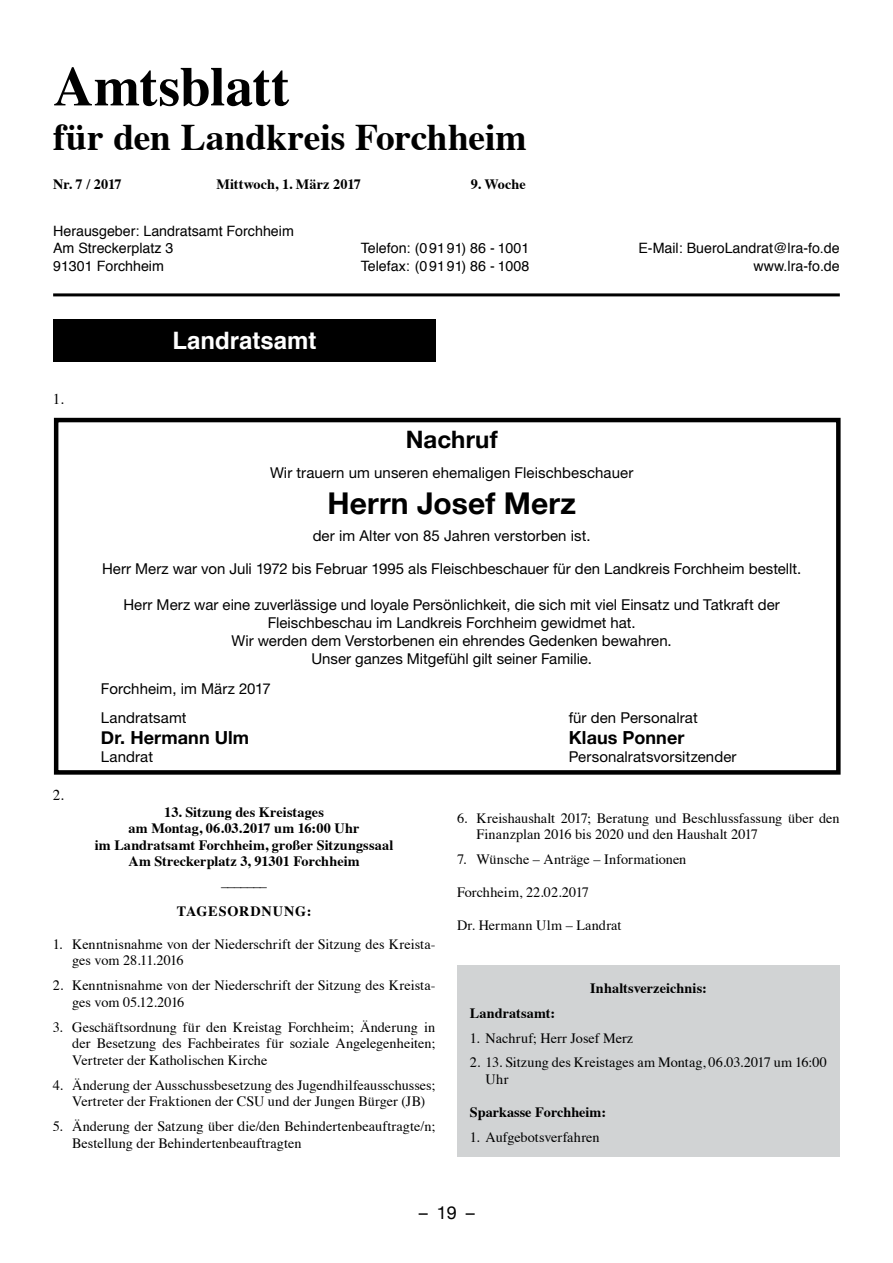
<style>
.page{position:relative;width:893px;height:1263px;background:#fff}
.page>*{position:absolute;margin:0;border:0;box-sizing:border-box;transform-origin:0 0}
.t1{font:700 55.5px "Times";letter-spacing:-.005em;color:#000}
.t2{font:700 37.5px "Times";letter-spacing:-.005em;color:#000}
.t3{font:700 30px "Helvetica Neue";letter-spacing:.005em;color:#000}
.t4{font:700 24px "Helvetica";color:#fff}
.t5{font:700 24px "Helvetica Neue";letter-spacing:.005em;color:#000}
.t6{font:700 18px "Helvetica Neue";letter-spacing:.005em;color:#000}
.t7{font:18px "Helvetica Neue";color:#000}
.t8{font:15px/18px "Helvetica Neue";color:#000;text-align:center}
.t9{font:15px "Times";color:#000}
.t10{font:14.25px/16.5px "Times";color:#000}
.t11{font:700 14.25px/16.5px "Times";letter-spacing:.005em;color:#000;text-align:center}
.t12{font:14.25px/17.2px "Helvetica";color:#000}
.t13{font:14.25px "Times";letter-spacing:.02em;color:#000}
.t14{font:700 14.25px "Times";letter-spacing:.05em;color:#000}
</style>
<div class="page">
<hr style="left:53px;top:293px;width:787px;height:3px;background:#000">
<div style="left:53px;top:319px;width:383px;height:43px;background:#000"></div>
<div style="left:457px;top:965px;width:383px;height:192px;background:#d1d3d4"></div>
<div style="left:54px;top:418px;width:787px;height:357px;border:4px solid #000"></div>
<h1 class="t1" style="left:53px;top:34px;width:238px">Amtsblatt</h1>
<h2 class="t2" style="left:53px;top:102px;width:475px">für den Landkreis Forchheim</h2>
<p class="t11" style="left:53px;top:175px;width:70px">Nr. 7 / 2017</p>
<p class="t11" style="left:216px;top:175px;width:146px">Mittwoch, 1. März 2017</p>
<p class="t11" style="left:471px;top:175px;width:56px">9. Woche</p>
<p class="t12" style="left:53px;top:223px;width:242px">Herausgeber: Landratsamt Forchheim<br>Am Streckerplatz 3</p>
<p class="t12" style="left:361px;top:240px;width:170px">Telefon: (09191) 86 - 1001</p>
<p class="t12" style="left:638px;top:240px;width:203px">E-Mail: BueroLandrat@lra-fo.de</p>
<p class="t12" style="left:53px;top:257px;width:112px">91301 Forchheim</p>
<p class="t12" style="left:361px;top:257px;width:170px">Telefax: (09191) 86 - 1008</p>
<p class="t12" style="left:753px;top:257px;width:88px">www.lra-fo.de</p>
<p class="t9" style="left:53px;top:385px;width:13px">1.</p>
<p class="t9" style="left:53px;top:781px;width:13px">2.</p>
<h3 class="t4" style="left:172px;top:321px;width:146px">Landratsamt</h3>
<h3 class="t5" style="left:406px;top:418px;width:94px">Nachruf</h3>
<p class="t8" style="left:270px;top:463px;width:365px">Wir trauern um unseren ehemaligen Fleischbeschauer</p>
<h3 class="t3" style="left:327px;top:476px;width:250px">Herrn Josef Merz</h3>
<p class="t8" style="left:313px;top:526px;width:280px">der im Alter von 85 Jahren verstorben ist.</p>
<p class="t8" style="left:102px;top:559px;width:701px">Herr Merz war von Juli 1972 bis Februar 1995 als Fleischbeschauer für den Landkreis Forchheim bestellt.</p>
<p class="t8" style="left:123px;top:595px;width:658px">Herr Merz war eine zuverlässige und loyale Persönlichkeit, die sich mit viel Einsatz und Tatkraft der Fleischbeschau im Landkreis Forchheim gewidmet hat.<br>Wir werden dem Verstorbenen ein ehrendes Gedenken bewahren.<br>Unser ganzes Mitgefühl gilt seiner Familie.</p>
<p class="t8" style="left:101px;top:674px;width:171px;line-height:28.5px;text-align:left">Forchheim, im März 2017<br>Landratsamt</p>
<p class="t8" style="left:569px;top:708px;width:131px">für den Personalrat</p>
<p class="t6" style="left:101px;top:721px;width:150px">Dr. Hermann Ulm</p>
<p class="t6" style="left:569px;top:721px;width:117px">Klaus Ponner</p>
<p class="t8" style="left:101px;top:747px;width:54px">Landrat</p>
<p class="t8" style="left:569px;top:747px;width:169px">Personalratsvorsitzender</p>
<p class="t11" style="left:95px;top:802px;width:300px">13. Sitzung des Kreistages<br>am Montag, 06.03.2017 um 16:00 Uhr<br>im Landratsamt Forchheim, großer Sitzungssaal Am Streckerplatz 3, 91301 Forchheim</p>
<p class="t10" style="left:221px;top:877px;width:48px">–––––––</p>
<p class="t14" style="left:177px;top:897px;width:136px">TAGESORDNUNG:</p>
<p class="t10" style="left:72px;top:934px;width:365px;text-indent:-19px">1. Kenntnisnahme von der Niederschrift der Sitzung des Kreista&shy;ges vom 28.11.2016</p>
<p class="t10" style="left:72px;top:976px;width:365px;text-indent:-19px">2. Kenntnisnahme von der Niederschrift der Sitzung des Kreista&shy;ges vom 05.12.2016</p>
<p class="t10" style="left:72px;top:1018px;width:365px;text-align:justify;text-indent:-19px">3. Geschäftsordnung für den Kreistag Forchheim; Änderung in der Besetzung des Fachbeirates für soziale Angelegenheiten; Vertreter der Katholischen Kirche</p>
<p class="t10" style="left:72px;top:1076px;width:365px;text-indent:-19px">4. Änderung der Ausschussbesetzung des Jugendhilfeausschusses;<br>Vertreter der Fraktionen der CSU und der Jungen Bürger (JB)</p>
<p class="t10" style="left:72px;top:1117px;width:365px;text-indent:-19px">5. Änderung der Satzung über die/den Behindertenbeauftragte/n;<br>Bestellung der Behindertenbeauftragten</p>
<p class="t10" style="left:477px;top:809px;width:365px;text-indent:-19px">6. Kreishaushalt 2017; Beratung und Beschlussfassung über den<br>Finanzplan 2016 bis 2020 und den Haushalt 2017</p>
<p class="t10" style="left:457px;top:850px;width:231px">7. Wünsche – Anträge – Informationen</p>
<p class="t10" style="left:457px;top:883px;width:133px">Forchheim, 22.02.2017</p>
<p class="t13" style="left:457px;top:912px;width:166px">Dr. Hermann Ulm – Landrat</p>
<p class="t11" style="left:590px;top:978px;width:118px">Inhaltsverzeichnis:</p>
<p class="t11" style="left:470px;top:1003px;width:87px">Landratsamt:</p>
<p class="t10" style="left:470px;top:1028px;width:165px">1. Nachruf; Herr Josef Merz</p>
<p class="t10" style="left:486px;top:1053px;width:343px;text-indent:-16px">2. 13. Sitzung des Kreistages am Montag, 06.03.2017 um 16:00<br>Uhr</p>
<p class="t11" style="left:470px;top:1102px;width:138px">Sparkasse Forchheim:</p>
<p class="t10" style="left:470px;top:1127px;width:131px">1. Aufgebotsverfahren</p>
<p class="t7" style="left:419px;top:1197px;width:58px">–19–</p>
</div>
